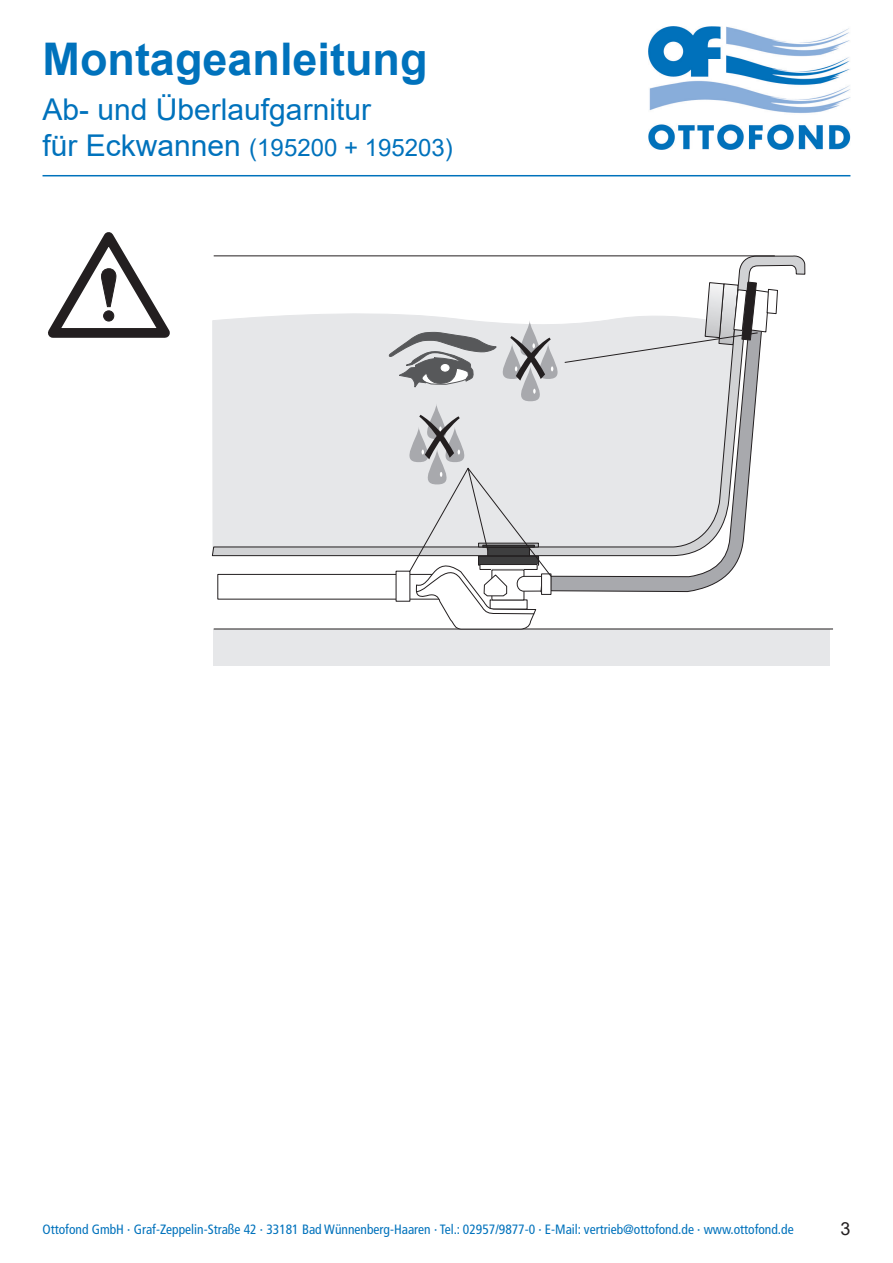
<style>
.page{position:relative;width:893px;height:1263px;background:#fff}
.page>*{position:absolute;margin:0;border:0;box-sizing:border-box;transform-origin:0 0}
.t1{font:700 45px "Arial";color:#0072bc}
.t2{font:30px "Arial";color:#0072bc}
.t3{font:24px "Arial";color:#0072bc}
.t4{font:18px "Arial";color:#231f20}
.t5{font:condensed 13.5px "Frutiger";color:#0072bc}
.s1{font-size:30px}
</style>
<div class="page">
<img style="left:649px;top:27px;width:201px;height:123px">
<hr style="left:43px;top:175px;width:807px;height:1px;background:#0072bc">
<div style="left:213px;top:629px;width:616px;height:36px;background:#e6e7e9"></div>
<hr style="left:214px;top:629px;width:619px;height:1px;background:#231f20">
<svg style="left:212px;top:255px;width:593px;height:301px"></svg>
<hr style="left:214px;top:256px;width:561px;height:1px;background:#231f20">
<div style="left:218px;top:574px;width:184px;height:25px;border:1px solid #231f20"></div>
<svg style="left:48px;top:232px;width:122px;height:106px"></svg>
<svg style="left:389px;top:282px;width:389px;height:347px"></svg>
<h1 class="t1" style="left:43px;top:28px;width:387px">Montageanleitung</h1>
<h2 class="t2" style="left:43px;top:88px;width:330px">Ab- und Überlaufgarnitur</h2>
<h3 class="t3" style="left:43px;top:131px;width:412px"><span class="s1">für Eckwannen</span> (195200 + 195203)</h3>
<p class="t5" style="left:43px;top:1222px;width:753px">Ottofond GmbH · Graf-Zeppelin-Straße 42 · 33181 Bad Wünnenberg-Haaren · Tel.: 02957/9877-0 · E-Mail: vertrieb@ottofond.de · www.ottofond.de</p>
<h3 class="t4" style="left:840px;top:1216px;width:12px">3</h3>
</div>
